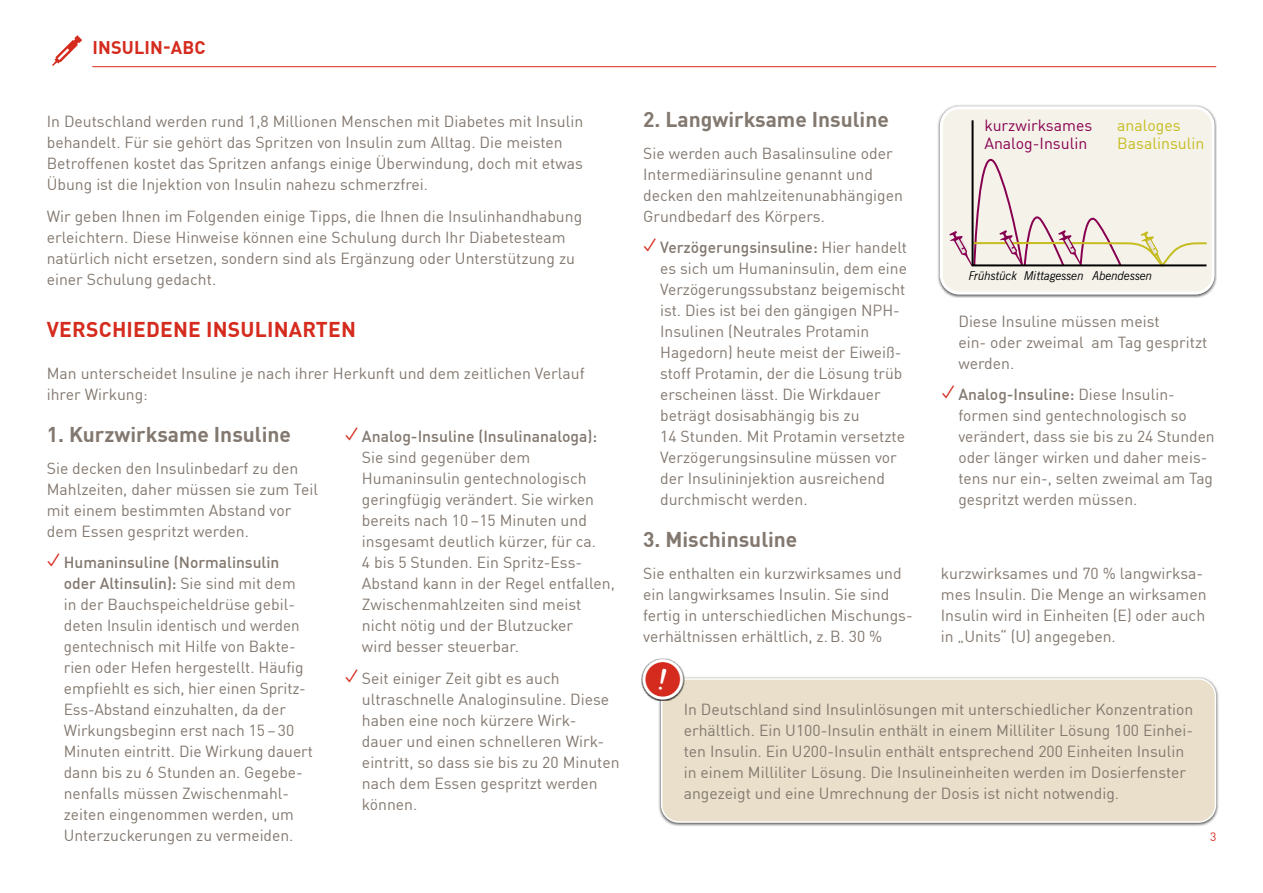
<style>
.page{position:relative;width:1263px;height:893px;background:#fff}
.page>*{position:absolute;margin:0;border:0;box-sizing:border-box;transform-origin:0 0}
.t1{font:700 21px "DIN Pro";color:#82786f}
.t2{font:700 21px "DIN Pro";letter-spacing:.01em;color:#d52b1e}
.t3{font:700 18px "DIN Pro";letter-spacing:.01em;color:#d52b1e}
.t4{font:15.9px/18px "DIN Pro";color:#870050}
.t5{font:15.9px/18px "DIN Pro";color:#c5bc1d}
.t6{font:15.75px/21px "DIN Pro";color:#82786f}
.t7{font:italic 12px "News Gothic BT";letter-spacing:-.01em;color:#000}
.t8{font:12px "DIN Pro";color:#d52b1e}
.s1{font-family:"Apple Gothic";font-size:24px;color:#d52b1e}
.s2{font-weight:500}
</style>
<div class="page">
<hr style="left:92px;top:66px;width:1124px;height:1px;background:#d52b1e">
<svg style="left:52px;top:35px;width:30px;height:31px"></svg>
<div style="left:937px;top:104px;width:280px;height:194px;background:#000;opacity:.7"></div>
<div style="left:941px;top:108px;width:272px;height:185px;background:#f5f2ea;border-radius:18px"></div>
<div style="left:940px;top:106px;width:274px;height:189px;border:3px solid #fff;border-radius:18px"></div>
<svg style="left:949px;top:120px;width:258px;height:147px"></svg>
<div style="left:658px;top:676px;width:561px;height:150px;background:#000;opacity:.7"></div>
<div style="left:662px;top:679px;width:553px;height:143px;background:#e9dfca;border-radius:17px"></div>
<div style="left:661px;top:678px;width:555px;height:145px;border:2px solid #fff;border-radius:17px"></div>
<div style="left:642px;top:658px;width:43px;height:43px;background:#000;opacity:.7"></div>
<div style="left:641px;top:658px;width:43px;height:43px;background:#000;opacity:.7"></div>
<div style="left:644px;top:661px;width:37px;height:37px;background:#d52b1e;border-radius:50%"></div>
<div style="left:642px;top:659px;width:41px;height:41px;border:3px solid #fff;border-radius:50%"></div>
<svg style="left:658px;top:668px;width:9px;height:22px"></svg>
<p class="t3" style="left:92px;top:33px;width:115px">INSULIN-ABC</p>
<p class="t6" style="left:47px;top:110px;width:538px">In Deutschland werden rund 1,8 Millionen Menschen mit Diabetes mit Insulin behandelt. Für sie gehört das Spritzen von Insulin zum Alltag. Die meisten Betroffenen kostet das Spritzen anfangs einige Überwindung, doch mit etwas Übung ist die Injektion von Insulin nahezu schmerzfrei.</p>
<p class="t6" style="left:47px;top:205px;width:537px">Wir geben Ihnen im Folgenden einige Tipps, die Ihnen die Insulinhandhabung erleichtern. Diese Hinweise können eine Schulung durch Ihr Diabetesteam natürlich nicht ersetzen, sondern sind als Ergänzung oder Unterstützung zu einer Schulung gedacht.</p>
<h1 class="t2" style="left:47px;top:313px;width:311px">VERSCHIEDENE INSULINARTEN</h1>
<p class="t6" style="left:47px;top:362px;width:539px">Man unterscheidet Insuline je nach ihrer Herkunft und dem zeitlichen Verlauf ihrer Wirkung:</p>
<h1 class="t1" style="left:47px;top:418px;width:246px">1. Kurzwirksame Insuline</h1>
<p class="t6" style="left:47px;top:457px;width:273px">Sie decken den Insulinbedarf zu den Mahlzeiten, daher müssen sie zum Teil mit einem bestimmten Abstand vor dem Essen gespritzt werden.</p>
<p class="t6" style="left:64px;top:551px;width:251px;text-indent:-17px"><span class="s1">✓</span> <span class="s2">Humaninsuline (Normalinsulin oder Altinsulin):</span> Sie sind mit dem<br>in der Bauchspeicheldrüse gebil&shy;deten Insulin identisch und werden gentechnisch mit Hilfe von Bakte&shy;rien oder Hefen hergestellt. Häufig empfiehlt es sich, hier einen Spritz-- Ess-Abstand einzuhalten, da der Wirkungsbeginn erst nach 15–30<br>Minuten eintritt. Die Wirkung dauert dann bis zu 6 Stunden an. Gegebe&shy;nenfalls müssen Zwischenmahl&shy;zeiten eingenommen werden, um Unterzuckerungen zu vermeiden.</p>
<p class="t6" style="left:362px;top:425px;width:254px;text-indent:-17px"><span class="s1">✓</span> <span class="s2">Analog-Insuline (Insulinanaloga):<br></span>Sie sind gegenüber dem<br>Humaninsulin gentechnologisch geringfügig verändert. Sie wirken bereits nach 10–15 Minuten und insgesamt deutlich kürzer, für ca.<br>4 bis 5 Stunden. Ein Spritz-Ess-<br>Abstand kann in der Regel entfallen,<br>Zwischenmahlzeiten sind meist nicht nötig und der Blutzucker<br>wird besser steuerbar.</p>
<p class="t6" style="left:362px;top:667px;width:259px;text-indent:-17px"><span class="s1">✓</span> Seit einiger Zeit gibt es auch ultraschnelle Analoginsuline. Diese haben eine noch kürzere Wirk-<br>dauer und einen schnelleren Wirk&shy;eintritt, so dass sie bis zu 20 Minuten nach dem Essen gespritzt werden können.</p>
<h1 class="t1" style="left:643px;top:103px;width:247px">2. Langwirksame Insuline</h1>
<p class="t6" style="left:643px;top:142px;width:261px">Sie werden auch Basalinsuline oder Intermediärinsuline genannt und decken den mahlzeitenunabhängigen Grundbedarf des Körpers.</p>
<p class="t6" style="left:660px;top:236px;width:248px;text-indent:-17px"><span class="s1">✓</span> <span class="s2">Verzögerungsinsuline:</span> Hier handelt es sich um Humaninsulin, dem eine Verzögerungssubstanz beigemischt ist. Dies ist bei den gängigen NPH-Insulinen (Neutrales Protamin Hagedorn) heute meist der Eiweiß&shy;stoff Protamin, der die Lösung trüb erscheinen lässt. Die Wirkdauer beträgt dosisabhängig bis zu<br>14 Stunden. Mit Protamin versetzte Verzögerungsinsuline müssen vor der Insulininjektion ausreichend durchmischt werden.</p>
<p class="t4" style="left:984px;top:115px;width:109px">kurzwirksames<br>Analog-Insulin</p>
<p class="t5" style="left:1117px;top:115px;width:89px">analoges<br>Basalinsulin</p>
<p class="t7" style="left:969px;top:269px;width:185px">Frühstück Mittagessen Abendessen</p>
<p class="t6" style="left:958px;top:310px;width:251px">Diese Insuline müssen meist<br>ein- oder zweimal am Tag gespritzt werden.</p>
<p class="t6" style="left:958px;top:383px;width:258px;text-indent:-17px"><span class="s1">✓</span> <span class="s2">Analog-Insuline:</span> Diese Insulin&shy;formen sind gentechnologisch so verändert, dass sie bis zu 24 Stunden oder länger wirken und daher meis&shy;tens nur ein-, selten zweimal am Tag gespritzt werden müssen.</p>
<h1 class="t1" style="left:643px;top:523px;width:156px">3. Mischinsuline</h1>
<p class="t6" style="left:643px;top:562px;width:271px">Sie enthalten ein kurzwirksames und ein langwirksames Insulin. Sie sind fertig in unterschiedlichen Mischungs&shy;verhältnissen erhältlich, z.B. 30 %</p>
<p class="t6" style="left:941px;top:562px;width:267px">kurzwirksames und 70 % langwirksa&shy;mes Insulin. Die Menge an wirksamen Insulin wird in Einheiten (E) oder auch in „Units“ (U) angegeben.</p>
<p class="t6" style="left:684px;top:698px;width:511px">In Deutschland sind Insulinlösungen mit unterschiedlicher Konzentration erhältlich. Ein U100-Insulin enthält in einem Milliliter Lösung 100 Einhei&shy;ten Insulin. Ein U200-Insulin enthält entsprechend 200 Einheiten Insulin in einem Milliliter Lösung. Die Insulineinheiten werden im Dosierfenster angezeigt und eine Umrechnung der Dosis ist nicht notwendig.</p>
<p class="t8" style="left:1210px;top:828px;width:8px">3</p>
</div>
